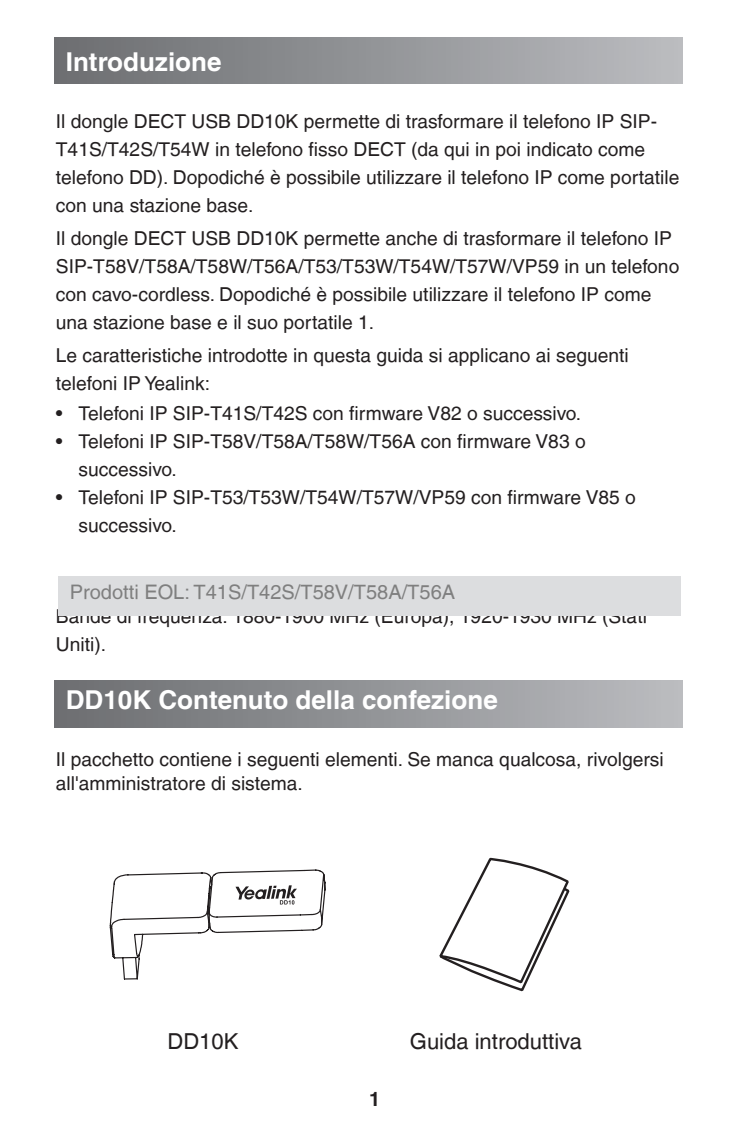
<style>
.page{position:relative;width:738px;height:1134px;background:#fff}
.page>*{position:absolute;margin:0;border:0;box-sizing:border-box;transform-origin:0 0}
.t1{font:700 26px "Helvetica LT";color:#fff}
.t2{font:22px "Helvetica LT";color:#231f20}
.t3{font:20px "Helvetica LT";color:#7f7f7f}
.t4{font:700 20px "Helvetica LT";color:#231f20}
.t5{font:19.2px/28px "Helvetica LT";color:#231f20}
</style>
<div class="page">
<svg style="left:54px;top:37px;width:627px;height:47px;background:#9c9ea1"></svg>
<svg style="left:54px;top:681px;width:627px;height:46px;background:#9c9ea1"></svg>
<svg style="left:439px;top:859px;width:131px;height:133px"></svg>
<svg style="left:109px;top:37px;width:217px;height:943px"></svg>
<svg style="left:235px;top:885px;width:62px;height:19px"></svg>
<div style="left:58px;top:576px;width:621px;height:40px;background:#dcdddf"></div>
<h1 class="t1" style="left:66px;top:46px;width:157px">Introduzione</h1>
<p class="t5" style="left:56px;top:108px;width:624px">Il dongle DECT USB DD10K permette di trasformare il telefono IP SIP-T41S/T42S/T54W in telefono fisso DECT (da qui in poi indicato come telefono DD). Dopodiché è possibile utilizzare il telefono IP come portatile con una stazione base.</p>
<p class="t5" style="left:56px;top:224px;width:624px">Il dongle DECT USB DD10K permette anche di trasformare il telefono IP SIP-T58V/T58A/T58W/T56A/T53/T53W/T54W/T57W/VP59 in un telefono con cavo-cordless. Dopodiché è possibile utilizzare il telefono IP come una stazione base e il suo portatile 1.</p>
<p class="t5" style="left:56px;top:341px;width:574px">Le caratteristiche introdotte in questa guida si applicano ai seguenti telefoni IP Yealink:</p>
<p class="t5" style="left:56px;top:399px;width:526px">• Telefoni IP SIP-T41S/T42S con firmware V82 o successivo.</p>
<p class="t5" style="left:79px;top:427px;width:508px;text-indent:-23px">• Telefoni IP SIP-T58V/T58A/T58W/T56A con firmware V83 o successivo.</p>
<p class="t5" style="left:79px;top:483px;width:558px;text-indent:-23px">• Telefoni IP SIP-T53/T53W/T54W/T57W/VP59 con firmware V85 o successivo.</p>
<p class="t3" style="left:70px;top:580px;width:386px">Prodotti EOL: T41S/T42S/T58V/T58A/T56A</p>
<p class="t5" style="left:56px;top:602px;width:592px">Bande di frequenza: 1880-1900 MHz (Europa), 1920-1930 MHz (Stati<br>Uniti).</p>
<h1 class="t1" style="left:66px;top:684px;width:433px">DD10K Contenuto della confezione</h1>
<p class="t5" style="left:56px;top:748px;width:608px;line-height:24px">Il pacchetto contiene i seguenti elementi. Se manca qualcosa, rivolgersi all'amministratore di sistema.</p>
<p class="t2" style="left:167px;top:1028px;width:72px">DD10K</p>
<p class="t2" style="left:409px;top:1028px;width:173px">Guida introduttiva</p>
<p class="t4" style="left:369px;top:1086px;width:13px">1</p>
</div>
